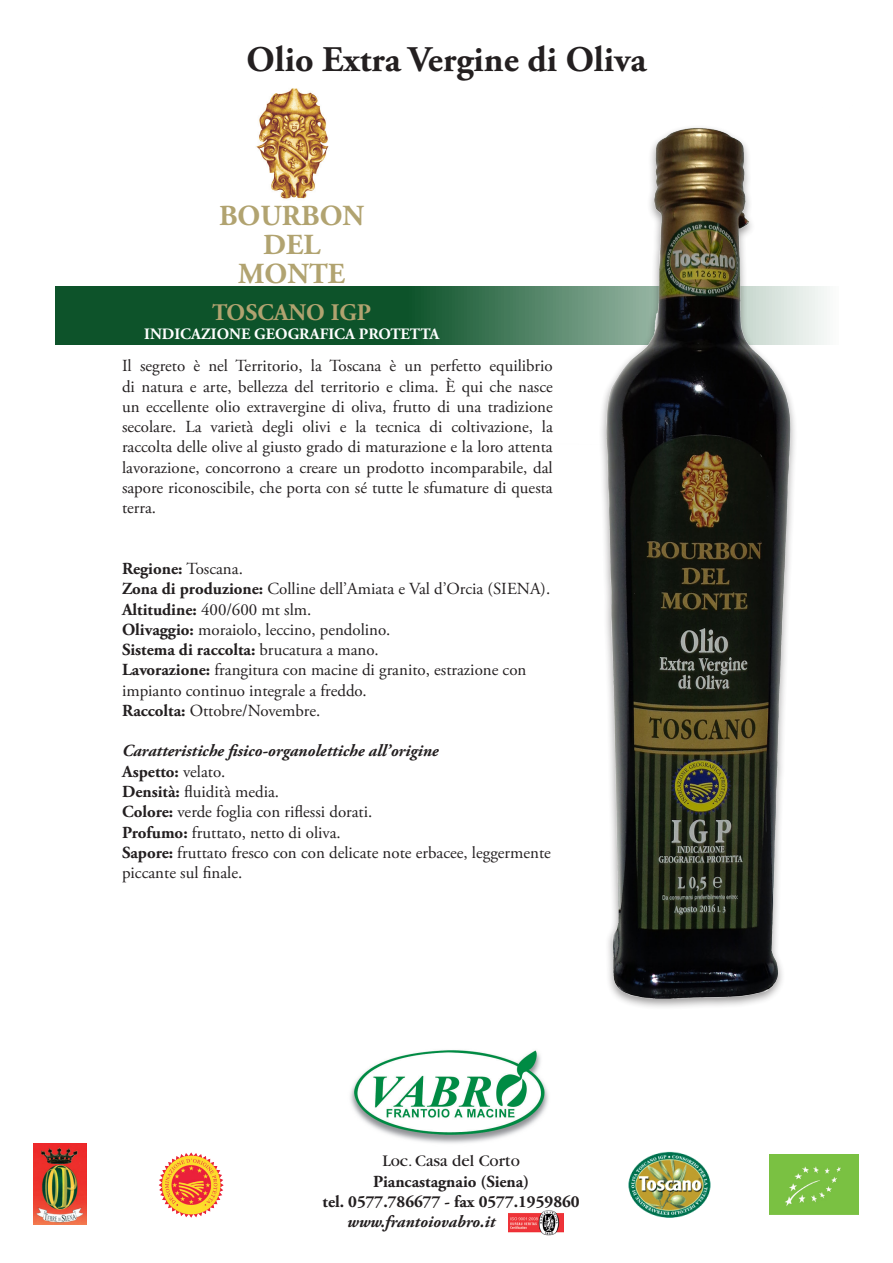
<style>
.page{position:relative;width:893px;height:1263px;background:#fff}
.page>*{position:absolute;margin:0;border:0;box-sizing:border-box;transform-origin:0 0}
.t1{font:700 36px "Adobe Garamond Pro";color:#231f20}
.t2{font:700 29.1px/29.1px "Adobe Garamond Pro";color:#b1a370;text-align:center}
.t3{font:700 23.7px "Adobe Garamond Pro";color:#b1a370}
.t4{font:16.95px/20.2px "Adobe Garamond Pro";color:#231f20}
.t5{font:700 16.95px/20.2px "Adobe Garamond Pro";color:#231f20;text-align:center}
.t6{font:italic 700 16.95px "Adobe Garamond Pro";color:#231f20}
.t7{font:16.95px "Garamond";color:#231f20}
.t8{font:700 15.9px "Adobe Garamond Pro";color:#fff}
.s1{font-weight:700}
.s2{font-weight:700;font-style:italic}
</style>
<div class="page">
<svg style="left:55px;top:286px;width:475px;height:58px;fill:#0d532a"></svg>
<img style="left:350px;top:1050px;width:199px;height:94px">
<img style="left:256px;top:88px;width:73px;height:111px">
<img style="left:509px;top:1210px;width:55px;height:26px">
<img style="left:159px;top:1152px;width:65px;height:66px">
<img style="left:34px;top:1143px;width:53px;height:82px">
<img style="left:628px;top:1151px;width:83px;height:67px">
<img style="left:769px;top:1154px;width:90px;height:60px">
<img style="left:531px;top:127px;width:296px;height:880px">
<h1 class="t1" style="left:247px;top:39px;width:401px">Olio Extra Vergine di Oliva</h1>
<h2 class="t2" style="left:219px;top:202px;width:147px">BOURBON<br>DEL<br>MONTE</h2>
<h3 class="t3" style="left:212px;top:299px;width:161px">TOSCANO IGP</h3>
<p class="t8" style="left:144px;top:325px;width:297px">INDICAZIONE GEOGRAFICA PROTETTA</p>
<p class="t4" style="left:122px;top:356px;width:432px;text-align:justify">Il segreto è nel Territorio, la Toscana è un perfetto equilibrio di natura e arte, bellezza del territorio e clima. È qui che nasce un eccellente olio extravergine di oliva, frutto di una tradizione secolare. La varietà degli olivi e la tecnica di coltivazione, la raccolta delle olive al giusto grado di maturazione e la loro attenta lavorazione, concorrono a creare un prodotto incomparabile, dal sapore riconoscibile, che porta con sé tutte le sfumature di questa terra.</p>
<p class="t4" style="left:122px;top:559px;width:430px"><span class="s1">Regione:</span> Toscana.<br><span class="s1">Zona di produzione:</span> Colline dell’Amiata e Val d’Orcia (SIENA).<br><span class="s1">Altitudine:</span> 400/600 mt slm.<br><span class="s1">Olivaggio:</span> moraiolo, leccino, pendolino.<br><span class="s1">Sistema di raccolta:</span> brucatura a mano.<br><span class="s1">Lavorazione:</span> frangitura con macine di granito, estrazione con impianto continuo integrale a freddo.<br><span class="s1">Raccolta:</span> Ottobre/Novembre.</p>
<p class="t4" style="left:122px;top:741px;width:430px"><span class="s2">Caratteristiche fisico-organolettiche all’origine<br></span><span class="s1">Aspetto:</span> velato.<br><span class="s1">Densità:</span> fluidità media.<br><span class="s1">Colore:</span> verde foglia con riflessi dorati.<br><span class="s1">Profumo:</span> fruttato, netto di oliva.<br><span class="s1">Sapore:</span> fruttato fresco con con delicate note erbacee, leggermente piccante sul finale.</p>
<p class="t7" style="left:382px;top:1152px;width:139px">Loc. Casa del Corto</p>
<p class="t5" style="left:323px;top:1171px;width:259px">Piancastagnaio (Siena)<br>tel. 0577.786677 - fax 0577.1959860</p>
<p class="t6" style="left:347px;top:1212px;width:150px">www.frantoiovabro.it</p>
</div>
